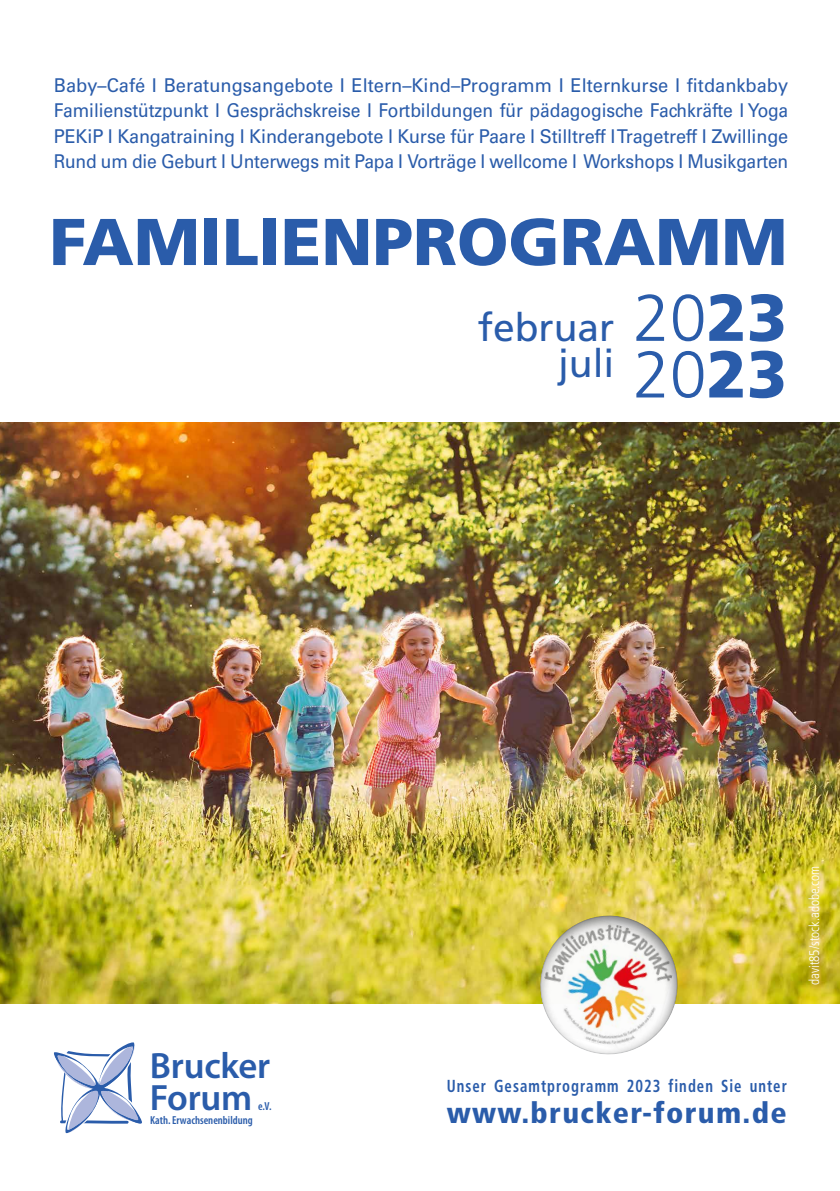
<style>
.page{position:relative;width:840px;height:1191px;background:#fff}
.page>*{position:absolute;margin:0;border:0;box-sizing:border-box;transform-origin:0 0}
.t1{font:900 66px "Frutiger";color:#2a5caa}
.t2{font:39px/36.2px "Frutiger";color:#2a5caa;text-align:right}
.t3{font:600 36.6px/32.2px "Myriad Pro";letter-spacing:-.005em;color:#2a5caa}
.t4{font:900 condensed 29.2px "Frutiger";letter-spacing:.045em;color:#2a5caa;scale:1.04 1}
.t5{font:19px/25.4px "Univers LT";letter-spacing:-.01em;color:#2a5caa;text-align:justify;scale:.96 1}
.t6{font:700 condensed 17.4px "Frutiger";letter-spacing:.07em;color:#2a5caa;scale:.85 1}
.t7{font:300 condensed 14px "Frutiger LT Pro";letter-spacing:-.005em;color:#fff;scale:.94 1}
.t8{font:600 condensed 11.6px "Myriad Pro";color:#2a5caa}
.s1{font-family:"Frutiger LT Pro";font-weight:300;font-size:66px}
.s2{font-weight:900;font-size:66px}
</style>
<div class="page">
<svg style="left:54px;top:1042px;width:88px;height:92px"></svg>
<img style="left:0;top:422px;width:839px;height:581px">
<img style="left:524px;top:899px;width:169px;height:156px">
<p class="t5" style="left:54px;top:72px;width:766px">Baby–Café I Beratungsangebote I Eltern–Kind–Programm I Elternkurse I fitdankbaby Familienstützpunkt I Gesprächskreise I Fortbildungen für pädagogische Fachkräfte I Yoga PEKiP I Kangatraining I Kinderangebote I Kurse für Paare I Stilltreff I Tragetreff I Zwillinge Rund um die Geburt I Unterwegs mit Papa I Vorträge I wellcome I Workshops I Musikgarten</p>
<h1 class="t1" style="left:49px;top:202px;width:739px">FAMILIENPROGRAMM</h1>
<h2 class="t2" style="left:477px;top:309px;width:311px">februar <span class="s1">20</span><span class="s2">23 </span>juli <span class="s1">20</span><span class="s2">23</span></h2>
<h3 class="t3" style="left:150px;top:1048px;width:122px">Brucker<br>Forum</h3>
<p class="t8" style="left:258px;top:1098px;width:15px">e.V.</p>
<p class="t8" style="left:150px;top:1112px;width:104px">Kath. Erwachsenenbildung</p>
<p class="t7" style="left:806px;top:985px;width:128px;rotate:-90deg">davit85/stock.adobe.com</p>
<p class="t6" style="left:446px;top:1075px;width:401px">Unser Gesamtprogramm 2023 finden Sie unter</p>
<h3 class="t4" style="left:446px;top:1095px;width:328px">www.brucker-forum.de</h3>
</div>
